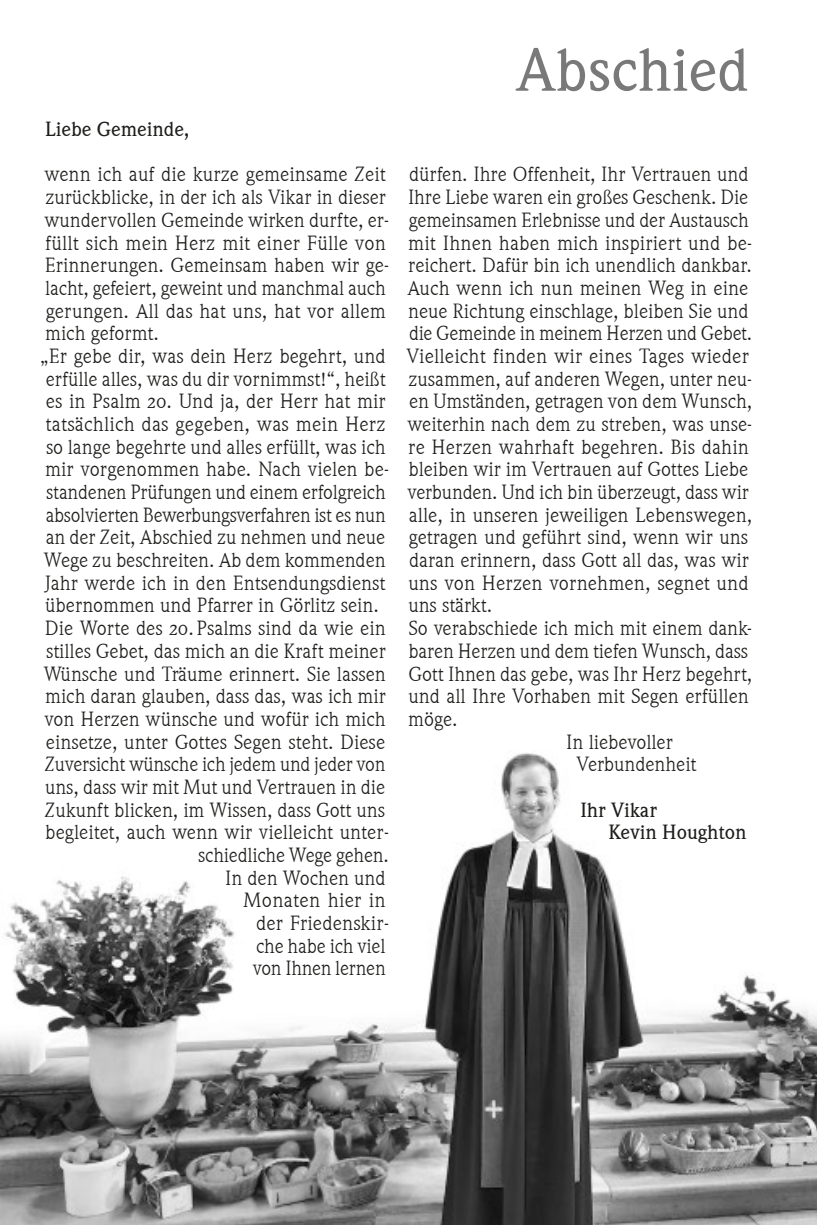
<style>
.page{position:relative;width:817px;height:1225px;background:#fff}
.page>*{position:absolute;margin:0;border:0;box-sizing:border-box;transform-origin:0 0}
.t1{font:500 60px "Weidemann Itc TEE";color:#7a7979}
.t2{font:20px "Weidemann Itc TEE";color:#1d1d1b}
.t3{font:500 20px/22.6px "Weidemann Itc TEE";color:#1d1d1b}
.s1{font-family:"Weidemann Itc SCTEE"}
</style>
<div class="page">
<img style="left:0;top:753px;width:816px;height:472px">
<p class="t3" style="left:45px;top:118px;width:146px">Liebe Gemeinde,</p>
<p class="t2" style="left:44px;top:162px;width:342px">wenn ich auf die kurze gemeinsame Zeit</p>
<p class="t2" style="left:45px;top:185px;width:342px">zurückblicke, in der ich als Vikar in dieser</p>
<p class="t2" style="left:44px;top:208px;width:346px">wundervollen Gemeinde wirken durfte, er-</p>
<p class="t2" style="left:45px;top:230px;width:342px">füllt sich mein Herz mit einer Fülle von</p>
<p class="t2" style="left:45px;top:253px;width:345px">Erinnerungen. Gemeinsam haben wir ge-</p>
<p class="t2" style="left:45px;top:276px;width:342px">lacht, gefeiert, geweint und manchmal auch</p>
<p class="t2" style="left:46px;top:298px;width:341px">gerungen. All das hat uns, hat vor allem</p>
<p class="t2" style="left:45px;top:321px;width:115px">mich geformt.</p>
<p class="t2" style="left:40px;top:344px;width:347px">„Er gebe dir, was dein Herz begehrt, und</p>
<p class="t2" style="left:46px;top:366px;width:341px">erfülle alles, was du dir vornimmst!“, heißt</p>
<p class="t2" style="left:46px;top:389px;width:341px">es in Psalm <span class="s1">20</span>. Und ja, der Herr hat mir</p>
<p class="t2" style="left:45px;top:412px;width:342px">tatsächlich das gegeben, was mein Herz</p>
<p class="t2" style="left:46px;top:435px;width:341px">so lange begehrte und alles erfüllt, was ich</p>
<p class="t2" style="left:45px;top:457px;width:345px">mir vorgenommen habe. Nach vielen be-</p>
<p class="t2" style="left:46px;top:480px;width:341px">standenen Prüfungen und einem erfolgreich</p>
<p class="t2" style="left:46px;top:503px;width:341px">absolvierten Bewerbungsverfahren ist es nun</p>
<p class="t2" style="left:46px;top:525px;width:341px">an der Zeit, Abschied zu nehmen und neue</p>
<p class="t2" style="left:44px;top:548px;width:343px">Wege zu beschreiten. Ab dem kommenden</p>
<p class="t2" style="left:45px;top:571px;width:342px">Jahr werde ich in den Entsendungsdienst</p>
<p class="t2" style="left:45px;top:593px;width:335px">übernommen und Pfarrer in Görlitz sein.</p>
<p class="t2" style="left:45px;top:616px;width:342px">Die Worte des <span class="s1">20</span>.Psalms sind da wie ein</p>
<p class="t2" style="left:46px;top:639px;width:341px">stilles Gebet, das mich an die Kraft meiner</p>
<p class="t2" style="left:44px;top:661px;width:343px">Wünsche und Träume erinnert. Sie lassen</p>
<p class="t2" style="left:45px;top:684px;width:342px">mich daran glauben, dass das, was ich mir</p>
<p class="t2" style="left:44px;top:707px;width:342px">von Herzen wünsche und wofür ich mich</p>
<p class="t2" style="left:46px;top:729px;width:340px">einsetze, unter Gottes Segen steht. Diese</p>
<p class="t2" style="left:45px;top:752px;width:342px">Zuversicht wünsche ich jedem und jeder von</p>
<p class="t2" style="left:45px;top:775px;width:341px">uns, dass wir mit Mut und Vertrauen in die</p>
<p class="t2" style="left:45px;top:797px;width:341px">Zukunft blicken, im Wissen, dass Gott uns</p>
<p class="t2" style="left:45px;top:820px;width:345px">begleitet, auch wenn wir vielleicht unter-</p>
<p class="t2" style="left:198px;top:843px;width:192px">schiedliche Wege gehen.</p>
<p class="t2" style="left:225px;top:865px;width:162px">In den Wochen und</p>
<p class="t2" style="left:243px;top:888px;width:144px">Monaten hier in</p>
<p class="t2" style="left:256px;top:911px;width:134px">der Friedenskir-</p>
<p class="t2" style="left:256px;top:933px;width:131px">che habe ich viel</p>
<p class="t2" style="left:252px;top:956px;width:134px">von Ihnen lernen</p>
<h1 class="t1" style="left:516px;top:33px;width:234px">Abschied</h1>
<p class="t2" style="left:409px;top:162px;width:341px">dürfen. Ihre Offenheit, Ihr Vertrauen und</p>
<p class="t2" style="left:408px;top:185px;width:342px">Ihre Liebe waren ein großes Geschenk. Die</p>
<p class="t2" style="left:409px;top:208px;width:341px">gemeinsamen Erlebnisse und der Austausch</p>
<p class="t2" style="left:408px;top:230px;width:345px">mit Ihnen haben mich inspiriert und be-</p>
<p class="t2" style="left:408px;top:253px;width:345px">reichert. Dafür bin ich unendlich dankbar.</p>
<p class="t2" style="left:407px;top:276px;width:342px">Auch wenn ich nun meinen Weg in eine</p>
<p class="t2" style="left:408px;top:298px;width:342px">neue Richtung einschlage, bleiben Sie und</p>
<p class="t2" style="left:409px;top:321px;width:344px">die Gemeinde in meinem Herzen und Gebet.</p>
<p class="t2" style="left:406px;top:344px;width:344px">Vielleicht finden wir eines Tages wieder</p>
<p class="t2" style="left:408px;top:366px;width:345px">zusammen, auf anderen Wegen, unter neu-</p>
<p class="t2" style="left:409px;top:389px;width:345px">en Umständen, getragen von dem Wunsch,</p>
<p class="t2" style="left:407px;top:412px;width:346px">weiterhin nach dem zu streben, was unse-</p>
<p class="t2" style="left:408px;top:435px;width:342px">re Herzen wahrhaft begehren. Bis dahin</p>
<p class="t2" style="left:408px;top:457px;width:341px">bleiben wir im Vertrauen auf Gottes Liebe</p>
<p class="t2" style="left:407px;top:480px;width:343px">verbunden. Und ich bin überzeugt, dass wir</p>
<p class="t2" style="left:408px;top:503px;width:345px">alle, in unseren jeweiligen Lebenswegen,</p>
<p class="t2" style="left:409px;top:525px;width:341px">getragen und geführt sind, wenn wir uns</p>
<p class="t2" style="left:409px;top:548px;width:341px">daran erinnern, dass Gott all das, was wir</p>
<p class="t2" style="left:408px;top:571px;width:342px">uns von Herzen vornehmen, segnet und</p>
<p class="t2" style="left:408px;top:593px;width:85px">uns stärkt.</p>
<p class="t2" style="left:408px;top:616px;width:345px">So verabschiede ich mich mit einem dank-</p>
<p class="t2" style="left:408px;top:639px;width:341px">baren Herzen und dem tiefen Wunsch, dass</p>
<p class="t2" style="left:408px;top:661px;width:345px">Gott Ihnen das gebe, was Ihr Herz begehrt,</p>
<p class="t2" style="left:408px;top:684px;width:342px">und all Ihre Vorhaben mit Segen erfüllen</p>
<p class="t2" style="left:408px;top:707px;width:51px">möge.</p>
<p class="t2" style="left:566px;top:729px;width:108px">In liebevoller</p>
<p class="t2" style="left:576px;top:752px;width:121px">Verbundenheit</p>
<p class="t3" style="left:608px;top:798px;width:139px;text-indent:-28px">Ihr Vikar<br>Kevin Houghton</p>
</div>
